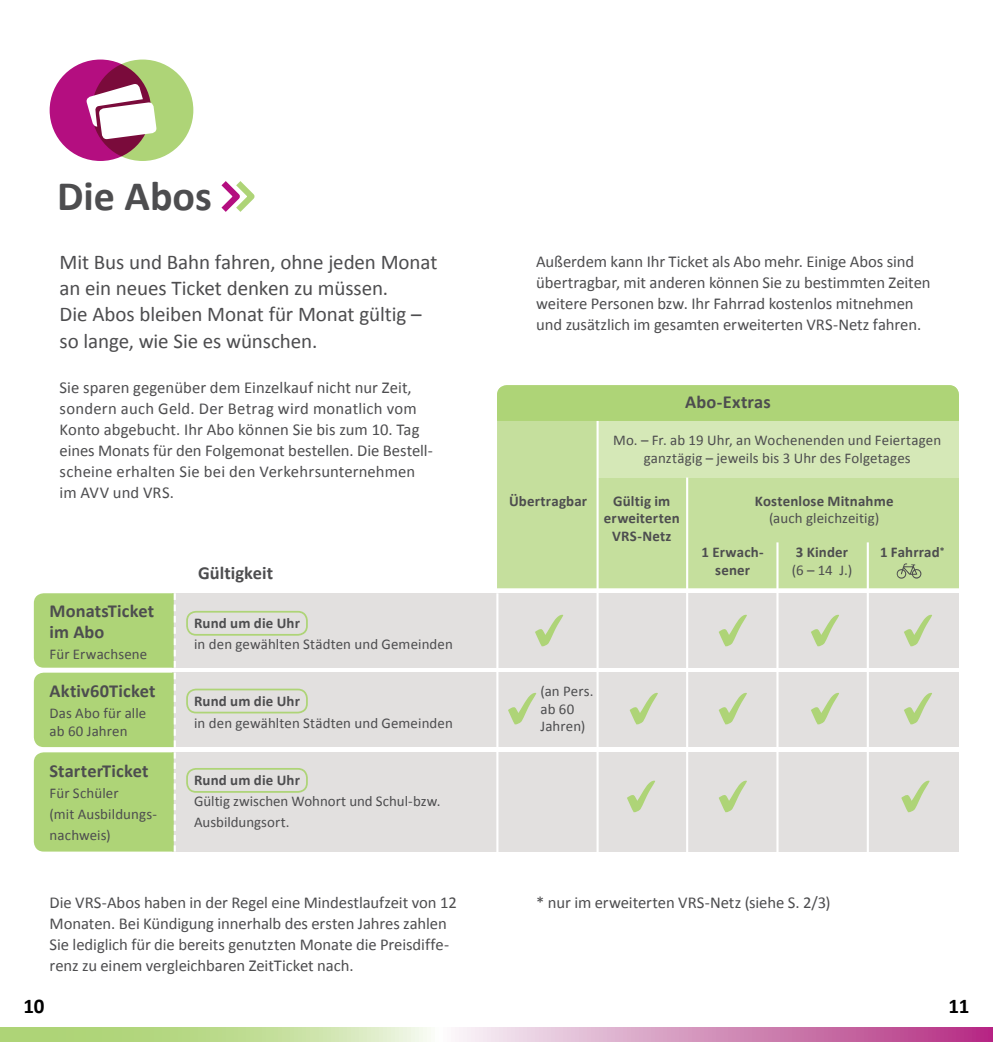
<style>
.page{position:relative;width:993px;height:1042px;background:#fff}
.page>*{position:absolute;margin:0;border:0;box-sizing:border-box;transform-origin:0 0}
.t1{font:700 42px "Calibri";color:#4d4d4f}
.t2{font:21px/26.2px "Calibri";letter-spacing:-.005em;color:#4d4d4f}
.t3{font:700 21px "Calibri";color:#000}
.t4{font:700 18.38px/21px "Calibri";letter-spacing:.005em;color:#4d4d4f}
.t5{font:16.62px/21px "Calibri";letter-spacing:-.005em;color:#4d4d4f}
.t6{font:14.88px/17.5px "Calibri";letter-spacing:.005em;color:#4d4d4f}
.t7{font:700 14.88px/17.5px "Calibri";letter-spacing:.01em;color:#4d4d4f;text-align:center}
</style>
<div class="page">
<svg style="left:221px;top:181px;width:34px;height:31px"></svg>
<div style="left:50px;top:60px;width:101px;height:101px;background:#b40e80;border-radius:50%"></div>
<svg style="left:92px;top:60px;width:101px;height:101px;background:#a4ad6b"></svg>
<svg style="left:86px;top:83px;width:71px;height:57px;background:#d6b3c0"></svg>
<svg style="left:0;top:1027px;width:992px;height:15px;background:#ccb3ac"></svg>
<div style="left:172px;top:593px;width:786px;height:75px;background:#e2e0df"></div>
<svg style="left:811px;top:615px;width:27px;height:31px"></svg>
<svg style="left:718px;top:615px;width:28px;height:31px"></svg>
<svg style="left:535px;top:615px;width:28px;height:31px"></svg>
<svg style="left:904px;top:615px;width:27px;height:31px"></svg>
<div style="left:497px;top:421px;width:461px;height:167px;background:#c5df9d"></div>
<div style="left:597px;top:421px;width:361px;height:56px;background:#d5e8b7"></div>
<div style="left:497px;top:385px;width:461px;height:36px;background:#aed477"></div>
<svg style="left:894px;top:563px;width:27px;height:16px"></svg>
<div style="left:186px;top:611px;width:122px;height:25px;border:2px solid #aed477;border-radius:9px"></div>
<div style="left:172px;top:672px;width:786px;height:75px;background:#e2e0df"></div>
<svg style="left:629px;top:693px;width:28px;height:31px"></svg>
<svg style="left:811px;top:693px;width:27px;height:31px"></svg>
<svg style="left:718px;top:693px;width:28px;height:31px"></svg>
<svg style="left:904px;top:693px;width:27px;height:31px"></svg>
<svg style="left:508px;top:693px;width:28px;height:31px"></svg>
<div style="left:186px;top:688px;width:122px;height:25px;border:2px solid #aed477;border-radius:9px"></div>
<div style="left:172px;top:752px;width:786px;height:99px;background:#e2e0df"></div>
<svg style="left:34px;top:593px;width:142px;height:258px;background:#b2d67e"></svg>
<svg style="left:627px;top:780px;width:28px;height:32px"></svg>
<svg style="left:719px;top:780px;width:27px;height:32px"></svg>
<svg style="left:901px;top:780px;width:28px;height:32px"></svg>
<div style="left:186px;top:768px;width:122px;height:25px;border:2px solid #aed477;border-radius:9px"></div>
<hr style="left:596px;top:421px;width:2px;height:441px;background:#fff">
<hr style="left:686px;top:477px;width:2px;height:385px;background:#fff">
<hr style="left:776px;top:542px;width:2px;height:320px;background:#fff">
<hr style="left:866px;top:542px;width:2px;height:320px;background:#fff">
<hr style="left:496px;top:593px;width:2px;height:272px;background:#fff">
<h1 class="t1" style="left:57px;top:169px;width:156px">Die Abos</h1>
<p class="t2" style="left:60px;top:249px;width:379px">Mit Bus und Bahn fahren, ohne jeden Monat an ein neues Ticket denken zu müssen.<br>Die Abos bleiben Monat für Monat gültig – so lange, wie Sie es wünschen.</p>
<p class="t5" style="left:60px;top:377px;width:373px">Sie sparen gegenüber dem Einzelkauf nicht nur Zeit, sondern auch Geld. Der Betrag wird monatlich vom Konto abgebucht. Ihr Abo können Sie bis zum 10. Tag eines Monats für den Folgemonat bestellen. Die Bestell&shy;scheine erhalten Sie bei den Verkehrsunternehmen im AVV und VRS.</p>
<p class="t4" style="left:50px;top:601px;width:106px">MonatsTicket im Abo</p>
<p class="t6" style="left:50px;top:646px;width:99px">Für Erwachsene</p>
<p class="t4" style="left:50px;top:680px;width:107px">Aktiv60Ticket</p>
<p class="t6" style="left:50px;top:704px;width:98px">Das Abo für alle ab 60 Jahren</p>
<p class="t4" style="left:50px;top:761px;width:100px">StarterTicket</p>
<p class="t6" style="left:50px;top:783px;width:109px;line-height:21px">Für Schüler<br>(mit Ausbildungs&shy;nachweis)</p>
<p class="t4" style="left:198px;top:562px;width:77px">Gültigkeit</p>
<p class="t7" style="left:194px;top:614px;width:107px">Rund um die Uhr</p>
<p class="t6" style="left:194px;top:635px;width:260px">in den gewählten Städten und Gemeinden</p>
<p class="t7" style="left:194px;top:693px;width:107px">Rund um die Uhr</p>
<p class="t6" style="left:194px;top:714px;width:260px">in den gewählten Städten und Gemeinden</p>
<p class="t7" style="left:194px;top:771px;width:107px">Rund um die Uhr</p>
<p class="t6" style="left:194px;top:790px;width:248px;line-height:21px">Gültig zwischen Wohnort und Schul-bzw.<br>Ausbildungsort.</p>
<p class="t5" style="left:50px;top:891px;width:408px">Die VRS-Abos haben in der Regel eine Mindestlaufzeit von 12<br>Monaten. Bei Kündigung innerhalb des ersten Jahres zahlen Sie lediglich für die bereits genutzten Monate die Preisdiffe&shy;renz zu einem vergleichbaren ZeitTicket nach.</p>
<p class="t5" style="left:536px;top:251px;width:396px">Außerdem kann Ihr Ticket als Abo mehr. Einige Abos sind übertragbar, mit anderen können Sie zu bestimmten Zeiten weitere Personen bzw. Ihr Fahrrad kostenlos mitnehmen und zusätzlich im gesamten erweiterten VRS-Netz fahren.</p>
<p class="t7" style="left:509px;top:492px;width:80px">Übertragbar</p>
<p class="t4" style="left:685px;top:391px;width:87px">Abo-Extras</p>
<p class="t6" style="left:613px;top:432px;width:329px;text-align:center">Mo. – Fr. ab 19 Uhr, an Wochenenden und Feiertagen ganztägig – jeweils bis 3 Uhr des Folgetages</p>
<p class="t7" style="left:603px;top:492px;width:77px">Gültig im erweiterten<br>VRS-Netz</p>
<p class="t7" style="left:754px;top:492px;width:140px">Kostenlose Mitnahme</p>
<p class="t6" style="left:768px;top:509px;width:112px">(auch gleichzeitig)</p>
<p class="t7" style="left:795px;top:543px;width:54px">3 Kinder</p>
<p class="t6" style="left:791px;top:561px;width:62px">(6 – 14 J.)</p>
<p class="t7" style="left:879px;top:543px;width:66px">1 Fahrrad<sup>*</sup></p>
<p class="t7" style="left:701px;top:543px;width:63px">1 Erwach&shy;sener</p>
<p class="t6" style="left:540px;top:683px;width:54px">(an Pers. ab 60<br>Jahren)</p>
<p class="t5" style="left:536px;top:891px;width:296px">* nur im erweiterten VRS-Netz (siehe S. 2/3)</p>
<p class="t3" style="left:24px;top:992px;width:22px">10</p>
<p class="t3" style="left:948px;top:992px;width:22px">11</p>
</div>
